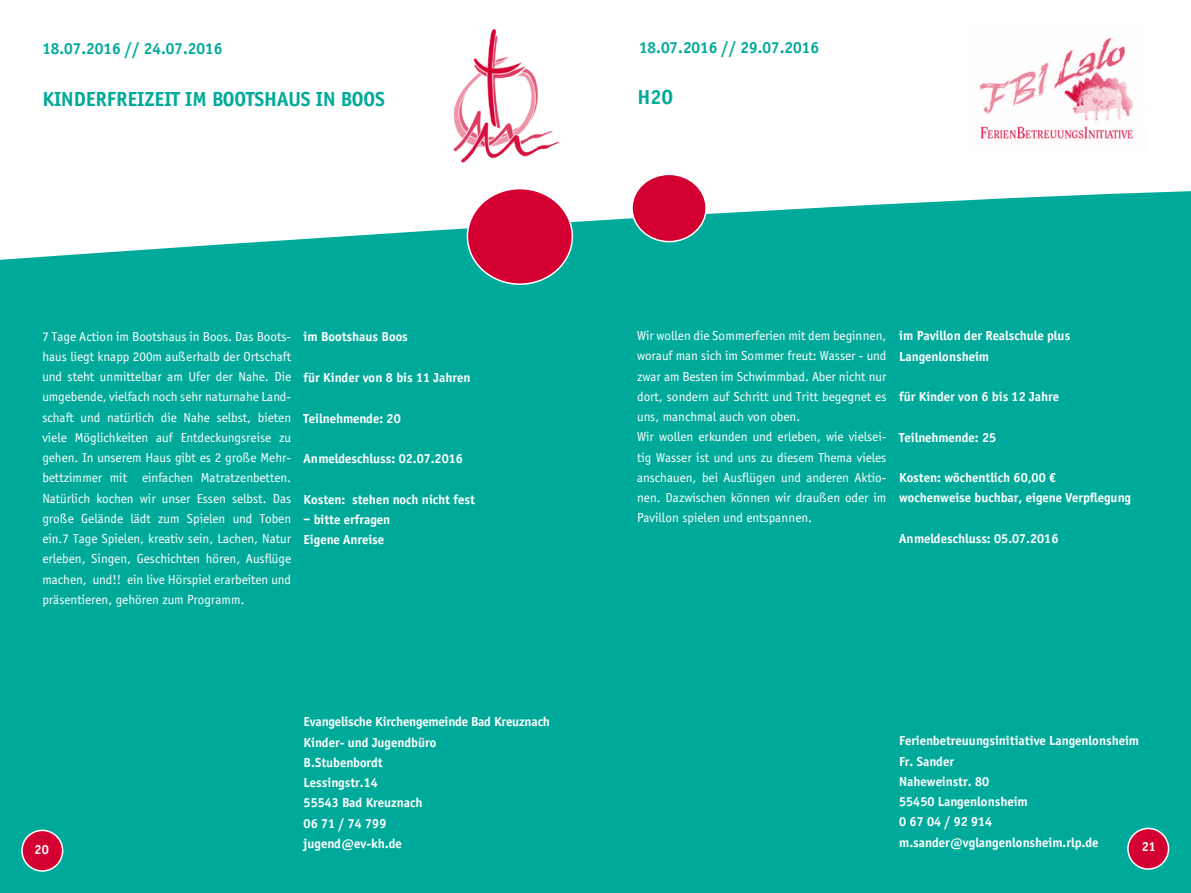
<style>
.page{position:relative;width:1191px;height:893px;background:#fff}
.page>*{position:absolute;margin:0;border:0;box-sizing:border-box;transform-origin:0 0}
.t1{font:700 21px "Officina Sans EF";color:#00aa9b}
.t2{font:700 16.5px "Officina Sans EF";color:#00aa9b}
.t3{font:13.5px/20.2px "Officina Sans EF";color:#fff;text-align:justify}
.t4{font:700 13.5px/20.2px "Officina Sans EF";color:#fff}
</style>
<div class="page">
<div style="left:0;top:191px;width:1191px;height:702px;background:#00aa9b"></div>
<div style="left:467px;top:189px;width:105px;height:95px;background:#d40032;border-radius:50%"></div>
<div style="left:467px;top:188px;width:106px;height:97px;border:2px solid #fff;border-radius:50%"></div>
<div style="left:632px;top:174px;width:74px;height:68px;background:#d40032;border-radius:50%"></div>
<div style="left:631px;top:174px;width:76px;height:68px;border:2px solid #fff;border-radius:50%"></div>
<div style="left:22px;top:830px;width:41px;height:41px;background:#d40032;border-radius:50%"></div>
<div style="left:21px;top:830px;width:42px;height:42px;border:2px solid #fff;border-radius:50%"></div>
<div style="left:1128px;top:828px;width:40px;height:41px;background:#d40032;border-radius:50%"></div>
<div style="left:1127px;top:828px;width:42px;height:42px;border:2px solid #fff;border-radius:50%"></div>
<img style="left:453px;top:28px;width:107px;height:135px">
<img style="left:978px;top:37px;width:156px;height:105px">
<p class="t2" style="left:42px;top:39px;width:181px">18.07.2016 // 24.07.2016</p>
<h1 class="t1" style="left:42px;top:87px;width:344px">Kinderfreizeit im Bootshaus in Boos</h1>
<p class="t3" style="left:42px;top:326px;width:250px">7 Tage Action im Bootshaus in Boos. Das Boots&shy;haus liegt knapp 200m außerhalb der Ortschaft und steht unmittelbar am Ufer der Nahe. Die umgebende, vielfach noch sehr naturnahe Land&shy;schaft und natürlich die Nahe selbst, bieten viele Möglichkeiten auf Entdeckungsreise zu gehen. In unserem Haus gibt es 2 große Mehr&shy;bettzimmer mit einfachen Matratzenbetten.<br>Natürlich kochen wir unser Essen selbst. Das große Gelände lädt zum Spielen und Toben ein.7 Tage Spielen, kreativ sein, Lachen, Natur erleben, Singen, Geschichten hören, Ausflüge machen, und!! ein live Hörspiel erarbeiten und präsentieren, gehören zum Programm.</p>
<p class="t4" style="left:304px;top:327px;width:106px">im Bootshaus Boos</p>
<p class="t4" style="left:304px;top:367px;width:168px">für Kinder von 8 bis 11 Jahren</p>
<p class="t4" style="left:304px;top:408px;width:99px">Teilnehmende: 20</p>
<p class="t4" style="left:304px;top:448px;width:161px">Anmeldeschluss: 02.07.2016</p>
<p class="t4" style="left:304px;top:489px;width:173px">Kosten: stehen noch nicht fest</p>
<p class="t4" style="left:304px;top:509px;width:88px">– bitte erfragen<br>Eigene Anreise</p>
<p class="t2" style="left:639px;top:38px;width:181px">18.07.2016 // 29.07.2016</p>
<h1 class="t1" style="left:637px;top:85px;width:37px">h2o</h1>
<p class="t3" style="left:637px;top:326px;width:251px;text-align:left">Wir wollen die Sommerferien mit dem beginnen, worauf man sich im Sommer freut: Wasser - und zwar am Besten im Schwimmbad. Aber nicht nur dort, sondern auf Schritt und Tritt begegnet es uns, manchmal auch von oben.<br>Wir wollen erkunden und erleben, wie vielsei&shy;tig Wasser ist und uns zu diesem Thema vieles anschauen, bei Ausflügen und anderen Aktio&shy;nen. Dazwischen können wir draußen oder im Pavillon spielen und entspannen.</p>
<p class="t4" style="left:899px;top:326px;width:172px">im Pavillon der Realschule plus<br>Langenlonsheim</p>
<p class="t4" style="left:899px;top:386px;width:161px">für Kinder von 6 bis 12 Jahre</p>
<p class="t4" style="left:899px;top:427px;width:99px">Teilnehmende: 25</p>
<p class="t4" style="left:899px;top:467px;width:233px">Kosten: wöchentlich 60,00 € wochenweise buchbar, eigene Verpflegung</p>
<p class="t4" style="left:899px;top:528px;width:161px">Anmeldeschluss: 05.07.2016</p>
<p class="t4" style="left:304px;top:712px;width:248px">Evangelische Kirchengemeinde Bad Kreuznach<br>Kinder- und Jugendbüro<br>B.Stubenbordt<br>Lessingstr.14<br>55543 Bad Kreuznach<br>06 71 / 74 799<br>jugend@ev-kh.de</p>
<p class="t4" style="left:899px;top:731px;width:241px">Ferienbetreuungsinitiative Langenlonsheim<br>Fr. Sander<br>Naheweinstr. 80<br>55450 Langenlonsheim<br>0 67 04 / 92 914 m.sander@vglangenlonsheim.rlp.de</p>
<p class="t4" style="left:35px;top:839px;width:16px">20</p>
<p class="t4" style="left:1141px;top:836px;width:16px">21</p>
</div>
